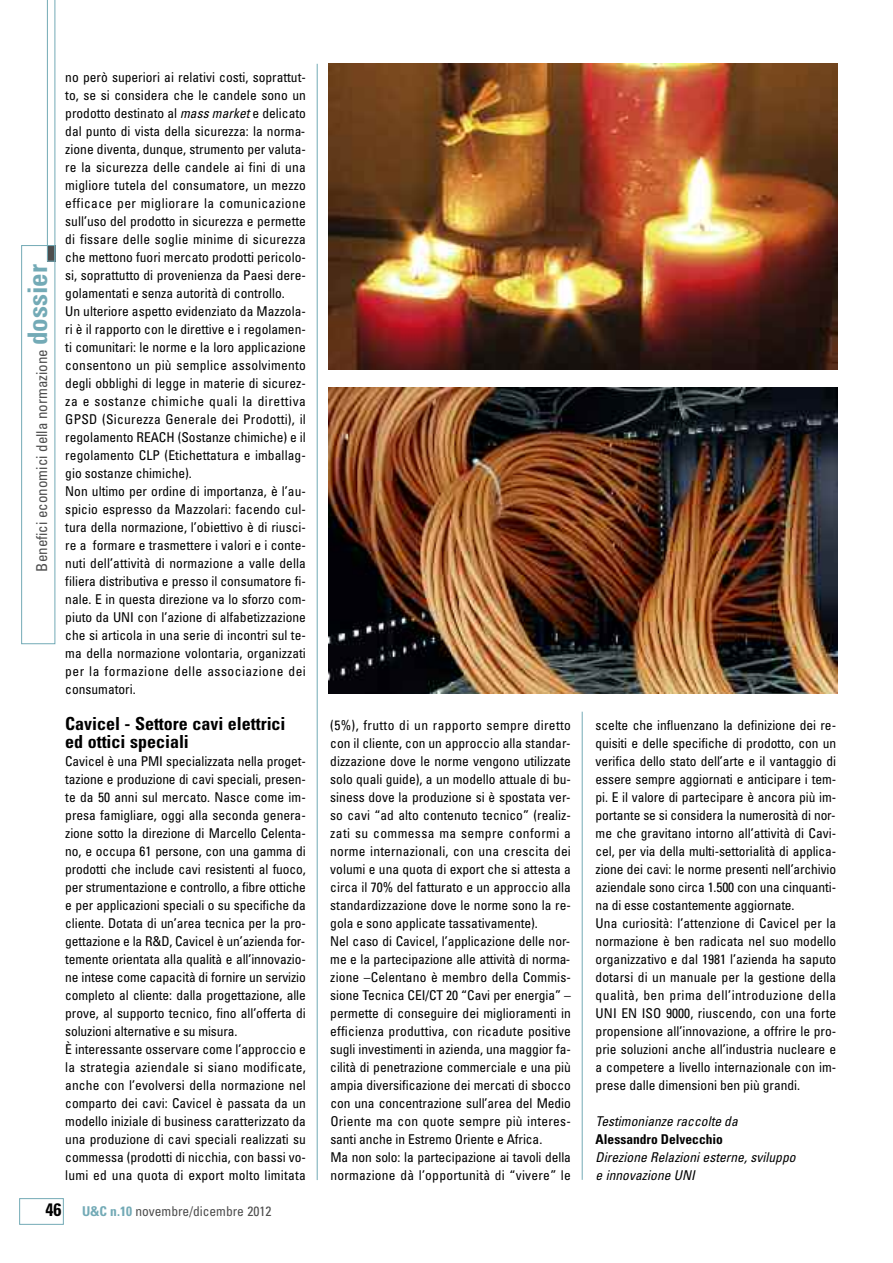
<style>
.page{position:relative;width:893px;height:1263px;background:#fff}
.page>*{position:absolute;margin:0;border:0;box-sizing:border-box;transform-origin:0 0}
.t1{font:700 condensed 18px/18px "Univers";color:#000}
.t2{font:condensed 15px "Univers";color:#4d4d4d}
.t3{font:condensed 13.5px/18px "Univers";color:#000}
.t4{font:italic condensed 13.5px/18px "Univers";letter-spacing:.005em;color:#000}
.t5{font:condensed 13.5px "Univers";color:#4d4d4d}
.t6{font:700 condensed 13.5px "Univers";color:#000}
.s1{font-weight:700;font-size:27px;color:#73aab6}
.s2{font-style:italic}
.s3{font-weight:700;font-size:18px;color:#000}
.s4{font-weight:700;color:#73aab6}
</style>
<div class="page">
<div style="left:19px;top:1198px;width:45px;height:27px;border:1px solid #73aab6"></div>
<svg style="left:47px;top:0;width:8px;height:262px"></svg>
<div style="left:21px;top:245px;width:34px;height:399px;border:1px solid #73aab6"></div>
<hr style="left:317px;top:64px;width:1px;height:1116px;background:#73aab6">
<hr style="left:582px;top:712px;width:1px;height:468px;background:#73aab6">
<img style="left:329px;top:64px;width:508px;height:306px">
<img style="left:329px;top:388px;width:508px;height:306px">
<p class="t2" style="left:36px;top:572px;width:309px;rotate:-90deg">Benefici economici della normazione <span class="s1">dossier</span></p>
<p class="t3" style="left:65px;top:69px;width:242px">no però superiori ai relativi costi, soprattut&shy;to, se si considera che le candele sono un prodotto destinato al <span class="s2">mass market</span> e delicato dal punto di vista della sicurezza: la norma&shy;zione diventa, dunque, strumento per valuta&shy;re la sicurezza delle candele ai fini di una migliore tutela del consumatore, un mezzo efficace per migliorare la comunicazione sull’uso del prodotto in sicurezza e permette di fissare delle soglie minime di sicurezza che mettono fuori mercato prodotti pericolo&shy;si, soprattutto di provenienza da Paesi dere&shy;golamentati e senza autorità di controllo.<br>Un ulteriore aspetto evidenziato da Mazzola&shy;ri è il rapporto con le direttive e i regolamen&shy;ti comunitari: le norme e la loro applicazione consentono un più semplice assolvimento degli obblighi di legge in materie di sicurez&shy;za e sostanze chimiche quali la direttiva GPSD (Sicurezza Generale dei Prodotti), il regolamento REACH (Sostanze chimiche) e il regolamento CLP (Etichettatura e imballag&shy;gio sostanze chimiche).<br>Non ultimo per ordine di importanza, è l’au&shy;spicio espresso da Mazzolari: facendo cul&shy;tura della normazione, l’obiettivo è di riusci&shy;re a formare e trasmettere i valori e i conte&shy;nuti dell’attività di normazione a valle della filiera distributiva e presso il consumatore fi&shy;nale. E in questa direzione va lo sforzo com&shy;piuto da UNI con l’azione di alfabetizzazione che si articola in una serie di incontri sul te&shy;ma della normazione volontaria, organizzati per la formazione delle associazione dei consumatori.</p>
<h1 class="t1" style="left:65px;top:716px;width:222px">Cavicel - Settore cavi elettrici ed ottici speciali</h1>
<p class="t3" style="left:65px;top:753px;width:242px">Cavicel è una PMI specializzata nella proget&shy;tazione e produzione di cavi speciali, presen&shy;te da 50 anni sul mercato. Nasce come im&shy;presa famigliare, oggi alla seconda genera&shy;zione sotto la direzione di Marcello Celenta&shy;no, e occupa 61 persone, con una gamma di prodotti che include cavi resistenti al fuoco, per strumentazione e controllo, a fibre ottiche e per applicazioni speciali o su specifiche da cliente. Dotata di un’area tecnica per la pro&shy;gettazione e la R&amp;D, Cavicel è un’azienda for&shy;temente orientata alla qualità e all’innovazio&shy;ne intese come capacità di fornire un servizio completo al cliente: dalla progettazione, alle prove, al supporto tecnico, fino all’offerta di soluzioni alternative e su misura.<br>È interessante osservare come l’approccio e la strategia aziendale si siano modificate, anche con l’evolversi della normazione nel comparto dei cavi: Cavicel è passata da un modello iniziale di business caratterizzato da una produzione di cavi speciali realizzati su commessa (prodotti di nicchia, con bassi vo&shy;lumi ed una quota di export molto limitata</p>
<p class="t5" style="left:45px;top:1206px;width:227px"><span class="s3">46</span> <span class="s4">U&amp;C n.10</span> novembre/dicembre 2012</p>
<p class="t3" style="left:330px;top:717px;width:242px">(5%), frutto di un rapporto sempre diretto con il cliente, con un approccio alla standar&shy;dizzazione dove le norme vengono utilizzate solo quali guide), a un modello attuale di bu&shy;siness dove la produzione si è spostata ver&shy;so cavi “ad alto contenuto tecnico” (realiz&shy;zati su commessa ma sempre conformi a norme internazionali, con una crescita dei volumi e una quota di export che si attesta a circa il 70% del fatturato e un approccio alla standardizzazione dove le norme sono la re&shy;gola e sono applicate tassativamente).<br>Nel caso di Cavicel, l’applicazione delle nor&shy;me e la partecipazione alle attività di norma&shy;zione –Celentano è membro della Commis&shy;sione Tecnica CEI/CT 20 “Cavi per energia” – permette di conseguire dei miglioramenti in efficienza produttiva, con ricadute positive sugli investimenti in azienda, una maggior fa&shy;cilità di penetrazione commerciale e una più ampia diversificazione dei mercati di sbocco con una concentrazione sull’area del Medio Oriente ma con quote sempre più interes&shy;santi anche in Estremo Oriente e Africa.<br>Ma non solo: la partecipazione ai tavoli della normazione dà l’opportunità di “vivere” le</p>
<p class="t3" style="left:596px;top:717px;width:242px">scelte che influenzano la definizione dei re&shy;quisiti e delle specifiche di prodotto, con un verifica dello stato dell’arte e il vantaggio di essere sempre aggiornati e anticipare i tem&shy;pi. E il valore di partecipare è ancora più im&shy;portante se si considera la numerosità di nor&shy;me che gravitano intorno all’attività di Cavi&shy;cel, per via della multi-settorialità di applica&shy;zione dei cavi: le norme presenti nell’archivio aziendale sono circa 1.500 con una cinquanti&shy;na di esse costantemente aggiornate.<br>Una curiosità: l’attenzione di Cavicel per la normazione è ben radicata nel suo modello organizzativo e dal 1981 l’azienda ha saputo dotarsi di un manuale per la gestione della qualità, ben prima dell’introduzione della UNI EN ISO 9000, riuscendo, con una forte propensione all’innovazione, a offrire le pro&shy;prie soluzioni anche all’industria nucleare e a competere a livello internazionale con im&shy;prese dalle dimensioni ben più grandi.</p>
<p class="t4" style="left:596px;top:1113px;width:144px">Testimonianze raccolte da</p>
<p class="t6" style="left:596px;top:1134px;width:129px">Alessandro Delvecchio</p>
<p class="t4" style="left:596px;top:1149px;width:201px">Direzione Relazioni esterne, sviluppo e innovazione UNI</p>
</div>
